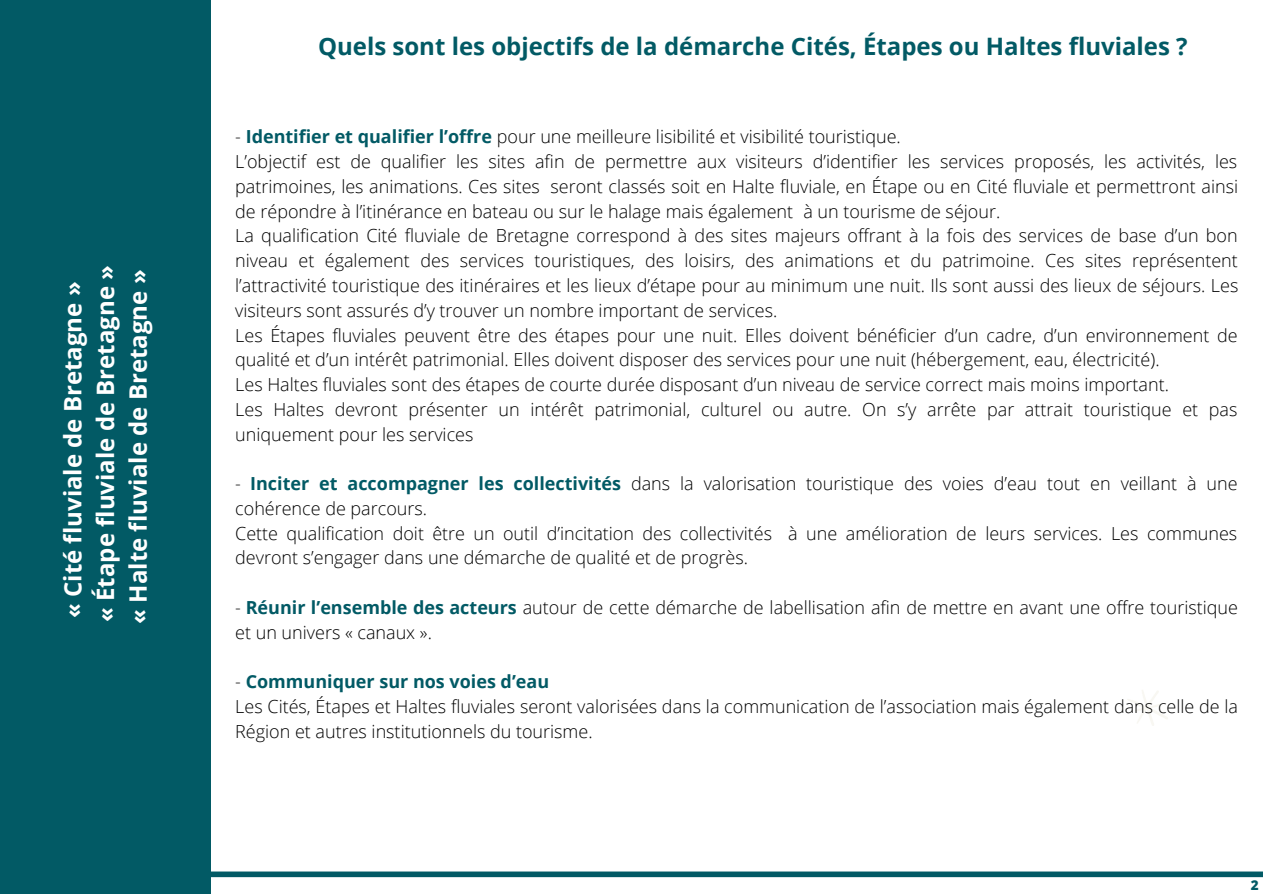
<style>
.page{position:relative;width:1263px;height:894px;background:#fff}
.page>*{position:absolute;margin:0;border:0;box-sizing:border-box;transform-origin:0 0}
.t1{font:700 24px/32.5px "Open Sans";color:#fff}
.t2{font:700 24px "Open Sans";color:#025a65}
.t3{font:300 18px/24.8px "Open Sans";color:#000}
.t4{font:800 13.5px "Open Sans";color:#025a65}
.s1{font-weight:700;color:#025a65}
</style>
<div class="page">
<svg style="left:1128px;top:690px;width:40px;height:36px"></svg>
<div style="left:0;top:0;width:210px;height:893px;background:#025a65"></div>
<div style="left:3px;top:871px;width:1260px;height:5px;background:#025a65"></div>
<h1 class="t1" style="left:56px;top:623px;width:360px;rotate:-90deg">« Cité fluviale de Bretagne »<br>« Étape fluviale de Bretagne » « Halte fluviale de Bretagne »</h1>
<h1 class="t2" style="left:318px;top:29px;width:871px">Quels sont les objectifs de la démarche Cités, Étapes ou Haltes fluviales ?</h1>
<p class="t3" style="left:235px;top:124px;width:1005px">- <span class="s1">Identifier et qualifier l’offre</span> pour une meilleure lisibilité et visibilité touristique.<br>L’objectif est de qualifier les sites afin de permettre aux visiteurs d’identifier les services proposés, les activités, les patrimoines, les animations. Ces sites seront classés soit en Halte fluviale, en Étape ou en Cité fluviale et permettront ainsi de répondre à l’itinérance en bateau ou sur le halage mais également à un tourisme de séjour.<br>La qualification Cité fluviale de Bretagne correspond à des sites majeurs offrant à la fois des services de base d’un bon niveau et également des services touristiques, des loisirs, des animations et du patrimoine. Ces sites représentent l’attractivité touristique des itinéraires et les lieux d’étape pour au minimum une nuit. Ils sont aussi des lieux de séjours. Les visiteurs sont assurés d’y trouver un nombre important de services.<br>Les Étapes fluviales peuvent être des étapes pour une nuit. Elles doivent bénéficier d’un cadre, d’un environnement de qualité et d’un intérêt patrimonial. Elles doivent disposer des services pour une nuit (hébergement, eau, électricité).<br>Les Haltes fluviales sont des étapes de courte durée disposant d’un niveau de service correct mais moins important.<br>Les Haltes devront présenter un intérêt patrimonial, culturel ou autre. On s’y arrête par attrait touristique et pas uniquement pour les services</p>
<p class="t3" style="left:235px;top:470px;width:1004px">- <span class="s1">Inciter et accompagner les collectivités</span> dans la valorisation touristique des voies d’eau tout en veillant à une cohérence de parcours.<br>Cette qualification doit être un outil d’incitation des collectivités à une amélioration de leurs services. Les communes devront s’engager dans une démarche de qualité et de progrès.</p>
<p class="t3" style="left:235px;top:594px;width:1004px">- <span class="s1">Réunir l’ensemble des acteurs</span> autour de cette démarche de labellisation afin de mettre en avant une offre touristique et un univers « canaux ».</p>
<p class="t3" style="left:235px;top:668px;width:1004px">- <span class="s1">Communiquer sur nos voies d’eau<br></span>Les Cités, Étapes et Haltes fluviales seront valorisées dans la communication de l’association mais également dans celle de la<br>Région et autres institutionnels du tourisme.</p>
<p class="t4" style="left:1251px;top:875px;width:9px">2</p>
</div>
